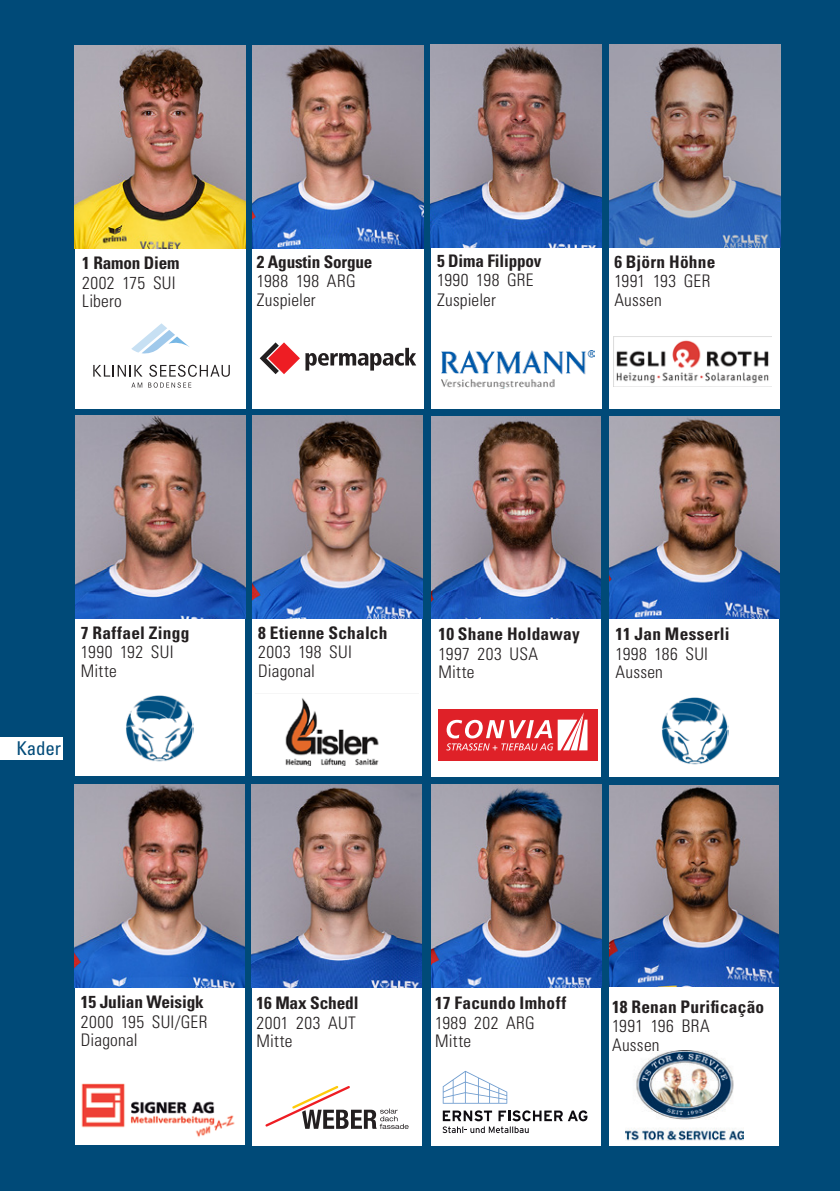
<style>
.page{position:relative;width:840px;height:1191px;background:#fff}
.page>*{position:absolute;margin:0;border:0;box-sizing:border-box;transform-origin:0 0}
.t1{font:condensed 19px "Univers LT Std";letter-spacing:-.01em;color:#004a78}
.t2{font:300 condensed 17.4px/18.4px "Univers LT Std";letter-spacing:.015em;color:#231f20}
.t3{font:700 condensed 17.4px "Univers LT Std";letter-spacing:.01em;color:#231f20}
.t4{font:700 condensed 17.4px "Univers LT Std";letter-spacing:-.01em;color:#231f20}
</style>
<div class="page">
<div style="left:0;top:0;width:839px;height:1191px;background:#004a78"></div>
<div style="left:609px;top:46px;width:170px;height:362px;background:#fff"></div>
<div style="left:431px;top:46px;width:170px;height:362px;background:#fff"></div>
<div style="left:252px;top:46px;width:171px;height:362px;background:#fff"></div>
<div style="left:75px;top:46px;width:170px;height:362px;background:#fff"></div>
<div style="left:75px;top:415px;width:169px;height:361px;background:#fff"></div>
<img style="left:441px;top:351px;width:153px;height:37px">
<div style="left:431px;top:416px;width:169px;height:361px;background:#fff"></div>
<div style="left:609px;top:416px;width:169px;height:361px;background:#fff"></div>
<div style="left:75px;top:784px;width:169px;height:361px;background:#fff"></div>
<div style="left:431px;top:785px;width:169px;height:361px;background:#fff"></div>
<div style="left:609px;top:787px;width:169px;height:359px;background:#fff"></div>
<div style="left:252px;top:785px;width:169px;height:361px;background:#fff"></div>
<div style="left:0;top:737px;width:63px;height:22px;background:#fff"></div>
<svg style="left:93px;top:365px;width:49px;height:11px"></svg>
<svg style="left:131px;top:382px;width:11px;height:5px"></svg>
<svg style="left:148px;top:365px;width:82px;height:23px"></svg>
<svg style="left:131px;top:323px;width:58px;height:31px"></svg>
<img style="left:625px;top:1051px;width:117px;height:90px">
<svg style="left:442px;top:1071px;width:65px;height:32px"></svg>
<svg style="left:442px;top:1110px;width:145px;height:23px"></svg>
<img style="left:75px;top:45px;width:170px;height:203px">
<img style="left:252px;top:45px;width:171px;height:203px">
<img style="left:430px;top:45px;width:171px;height:203px">
<img style="left:609px;top:45px;width:170px;height:203px">
<img style="left:609px;top:416px;width:169px;height:202px">
<img style="left:75px;top:784px;width:169px;height:203px">
<img style="left:431px;top:784px;width:170px;height:203px">
<img style="left:252px;top:784px;width:169px;height:203px">
<div style="left:252px;top:415px;width:170px;height:361px;background:#fff"></div>
<img style="left:75px;top:415px;width:170px;height:203px">
<img style="left:613px;top:336px;width:157px;height:50px">
<img style="left:81px;top:1083px;width:154px;height:54px">
<img style="left:609px;top:785px;width:169px;height:202px">
<img style="left:252px;top:415px;width:170px;height:203px">
<svg style="left:259px;top:342px;width:157px;height:32px"></svg>
<img style="left:431px;top:416px;width:169px;height:202px">
<div style="left:438px;top:709px;width:159px;height:52px;background:#df2128"></div>
<svg style="left:446px;top:712px;width:141px;height:38px"></svg>
<img style="left:285px;top:698px;width:94px;height:67px">
<img style="left:662px;top:697px;width:66px;height:68px">
<img style="left:126px;top:695px;width:67px;height:67px">
<svg style="left:265px;top:1086px;width:143px;height:43px"></svg>
<p class="t4" style="left:82px;top:252px;width:99px">1 Ramon Diem</p>
<p class="t2" style="left:82px;top:273px;width:95px">2002 175 SUI<br>Libero</p>
<p class="t4" style="left:257px;top:251px;width:117px">2 Agustin Sorgue</p>
<p class="t2" style="left:257px;top:272px;width:100px">1988 198 ARG<br>Zuspieler</p>
<p class="t4" style="left:437px;top:250px;width:106px">5 Dima Filippov</p>
<p class="t2" style="left:437px;top:271px;width:98px;line-height:19.4px">1990 198 GRE<br>Zuspieler</p>
<p class="t3" style="left:614px;top:251px;width:102px">6 Björn Höhne</p>
<p class="t2" style="left:614px;top:272px;width:97px">1991 193 GER<br>Aussen</p>
<p class="t3" style="left:81px;top:622px;width:110px">7 Raffael Zingg</p>
<p class="t2" style="left:81px;top:643px;width:94px">1990 192 SUI<br>Mitte</p>
<p class="t1" style="left:16px;top:736px;width:46px">Kader</p>
<p class="t3" style="left:258px;top:622px;width:131px">8 Etienne Schalch</p>
<p class="t2" style="left:258px;top:643px;width:95px">2003 198 SUI<br>Diagonal</p>
<p class="t3" style="left:438px;top:623px;width:143px">10 Shane Holdaway</p>
<p class="t2" style="left:438px;top:644px;width:101px">1997 203 USA<br>Mitte</p>
<p class="t3" style="left:615px;top:623px;width:115px">11 Jan Messerli</p>
<p class="t2" style="left:615px;top:644px;width:94px">1998 186 SUI<br>Aussen</p>
<p class="t4" style="left:81px;top:991px;width:124px">15 Julian Weisigk</p>
<p class="t2" style="left:81px;top:1012px;width:128px">2000 195 SUI/GER<br>Diagonal</p>
<p class="t4" style="left:256px;top:992px;width:103px">16 Max Schedl</p>
<p class="t2" style="left:256px;top:1013px;width:101px">2001 203 AUT<br>Mitte</p>
<p class="t3" style="left:435px;top:992px;width:132px">17 Facundo Imhoff</p>
<p class="t2" style="left:435px;top:1013px;width:101px">1989 202 ARG<br>Mitte</p>
<p class="t3" style="left:611px;top:996px;width:153px">18 Renan Purificação</p>
<p class="t2" style="left:611px;top:1017px;width:99px">1991 196 BRA<br>Aussen</p>
</div>
